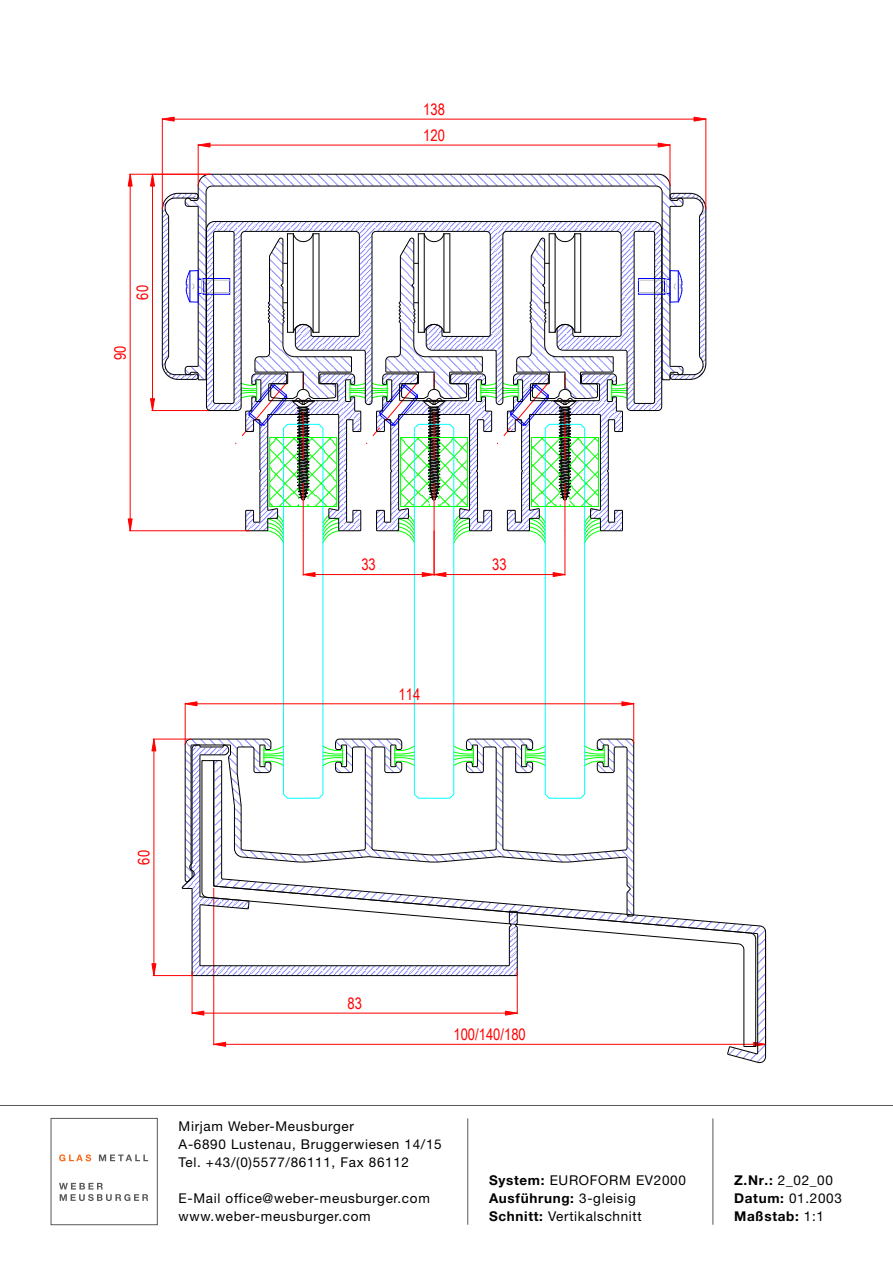
<style>
.page{position:relative;width:893px;height:1263px;background:#fff}
.page>*{position:absolute;margin:0;border:0;box-sizing:border-box;transform-origin:0 0}
.t1{font:15.9px "Arial Narrow";color:#f00}
.t2{font:13.5px/18px "Helvetica Neue";letter-spacing:.05em;color:#000}
.t3{font:700 13.5px/18px "Helvetica Neue";letter-spacing:.05em;color:#000}
.s1{font-weight:700}
.s2{font-weight:400}
</style>
<div class="page">
<svg style="left:182px;top:798px;width:31px;height:178px"></svg>
<svg style="left:185px;top:174px;width:498px;height:19px"></svg>
<svg style="left:213px;top:798px;width:553px;height:265px"></svg>
<svg style="left:185px;top:798px;width:449px;height:118px"></svg>
<hr style="left:153px;top:739px;width:38px;height:1px;background:#f00">
<hr style="left:153px;top:975px;width:40px;height:1px;background:#f00">
<hr style="left:154px;top:751px;width:1px;height:213px;background:#f00">
<svg style="left:152px;top:738px;width:4px;height:13px"></svg>
<svg style="left:152px;top:963px;width:4px;height:14px"></svg>
<hr style="left:152px;top:410px;width:58px;height:1px;background:#f00">
<hr style="left:152px;top:186px;width:1px;height:213px;background:#f00">
<svg style="left:150px;top:173px;width:5px;height:13px"></svg>
<svg style="left:150px;top:398px;width:5px;height:14px"></svg>
<hr style="left:129px;top:174px;width:81px;height:1px;background:#f00">
<hr style="left:129px;top:530px;width:121px;height:1px;background:#f00">
<hr style="left:130px;top:186px;width:1px;height:333px;background:#f00">
<svg style="left:128px;top:173px;width:4px;height:13px"></svg>
<svg style="left:128px;top:519px;width:4px;height:13px"></svg>
<hr style="left:198px;top:144px;width:1px;height:42px;background:#f00">
<hr style="left:670px;top:144px;width:1px;height:42px;background:#f00">
<hr style="left:210px;top:145px;width:448px;height:1px;background:#f00">
<svg style="left:197px;top:143px;width:13px;height:4px"></svg>
<svg style="left:658px;top:143px;width:13px;height:4px"></svg>
<hr style="left:162px;top:118px;width:1px;height:91px;background:#f00">
<hr style="left:706px;top:118px;width:1px;height:91px;background:#f00">
<hr style="left:174px;top:119px;width:520px;height:1px;background:#f00">
<svg style="left:161px;top:117px;width:13px;height:4px"></svg>
<svg style="left:694px;top:117px;width:13px;height:4px"></svg>
<svg style="left:162px;top:193px;width:544px;height:605px"></svg>
<svg style="left:206px;top:221px;width:456px;height:190px"></svg>
<hr style="left:192px;top:971px;width:1px;height:43px;background:#f00">
<hr style="left:517px;top:970px;width:1px;height:44px;background:#f00">
<hr style="left:204px;top:1013px;width:301px;height:1px;background:#f00">
<svg style="left:191px;top:1011px;width:13px;height:4px"></svg>
<svg style="left:505px;top:1011px;width:14px;height:4px"></svg>
<div style="left:51px;top:1118px;width:107px;height:107px;border:1px solid #595959"></div>
<svg style="left:59px;top:1154px;width:32px;height:7px"></svg>
<svg style="left:99px;top:1154px;width:49px;height:7px"></svg>
<svg style="left:59px;top:1183px;width:89px;height:18px"></svg>
<hr style="left:0;top:1105px;width:893px;height:1px;background:#595959">
<hr style="left:467px;top:1118px;width:1px;height:107px;background:#595959">
<hr style="left:712px;top:1118px;width:1px;height:107px;background:#595959">
<p class="t1" style="left:134px;top:300px;width:16px;rotate:-90deg">60</p>
<p class="t1" style="left:111px;top:360px;width:16px;rotate:-90deg">90</p>
<p class="t1" style="left:423px;top:100px;width:23px">138</p>
<p class="t1" style="left:423px;top:126px;width:23px">120</p>
<p class="t1" style="left:361px;top:556px;width:16px">33</p>
<p class="t1" style="left:492px;top:556px;width:16px">33</p>
<p class="t1" style="left:399px;top:685px;width:23px">114</p>
<p class="t1" style="left:135px;top:864px;width:16px;rotate:-90deg">60</p>
<p class="t1" style="left:347px;top:994px;width:16px">83</p>
<p class="t1" style="left:453px;top:1025px;width:74px">100/140/180</p>
<p class="t2" style="left:179px;top:1117px;width:265px">Mirjam Weber-Meusburger<br>A-6890 Lustenau, Bruggerwiesen 14/15<br>Tel. +43/(0)5577/86111, Fax 86112</p>
<p class="t2" style="left:179px;top:1189px;width:253px">E-Mail office@weber-meusburger.com www.weber-meusburger.com</p>
<p class="t2" style="left:489px;top:1171px;width:198px"><span class="s1">System:</span> EUROFORM EV2000<br><span class="s1">Ausführung:</span> 3-gleisig<br><span class="s1">Schnitt:</span> Vertikalschnitt</p>
<p class="t3" style="left:734px;top:1171px;width:109px">Z.Nr.: <span class="s2">2_02_00<br></span>Datum: <span class="s2">01.2003<br></span>Maßstab: <span class="s2">1:1</span></p>
</div>
